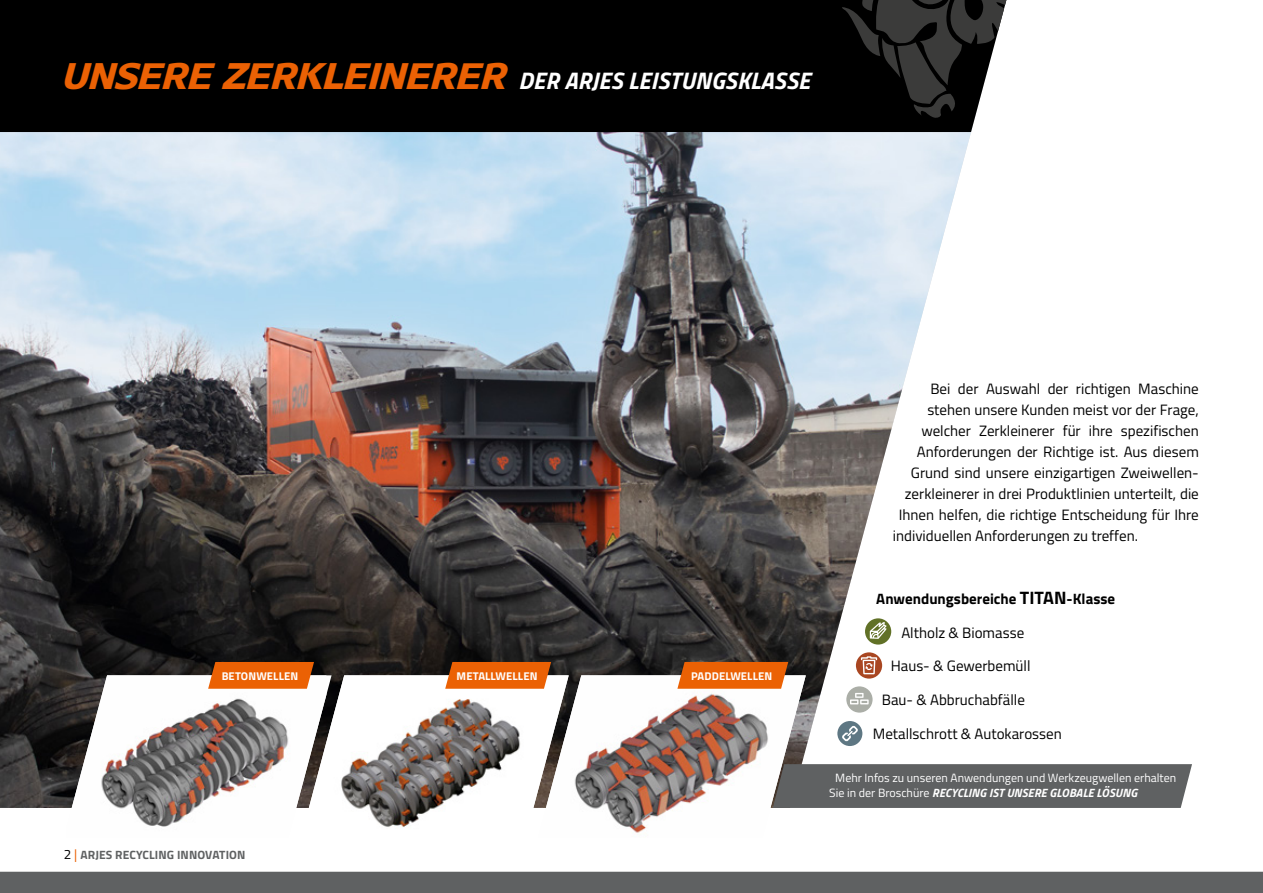
<style>
.page{position:relative;width:1263px;height:893px;background:#fff}
.page>*{position:absolute;margin:0;border:0;box-sizing:border-box;transform-origin:0 0}
.t1{font:italic 700 24px "Titillium";letter-spacing:.01em;color:#fff}
.t2{font:15px "Titillium";color:#000}
.t3{font:700 15px "Titillium";color:#000}
.t4{font:12px/15px "Titillium";color:#fff}
.t5{font:700 12px "Titillium";letter-spacing:.01em;color:#5f6162}
.t6{font:700 11.25px "Titillium";letter-spacing:.01em;color:#fff}
.s1{font-family:"Palo Alto";font-weight:400;font-size:36px;color:#eb6104}
.s2{font-weight:400;font-size:13.5px;color:#000}
.s3{font-weight:400;font-size:13.5px;color:#eb6104}
.s4{font-size:18px}
.s5{font-weight:700;font-style:italic}
</style>
<div class="page">
<div style="left:0;top:872px;width:1263px;height:21px;background:#5f6162"></div>
<img style="left:0;top:132px;width:971px;height:676px">
<div style="left:0;top:0;width:975px;height:132px;background:#000"></div>
<svg style="left:842px;top:0;width:164px;height:118px;background:#2d2d2d"></svg>
<svg style="left:863px;top:616px;width:30px;height:30px"></svg>
<div style="left:861px;top:614px;width:34px;height:34px;border:4px solid #fff;border-radius:50%"></div>
<svg style="left:870px;top:622px;width:16px;height:17px"></svg>
<svg style="left:854px;top:650px;width:30px;height:30px"></svg>
<div style="left:852px;top:648px;width:34px;height:34px;border:4px solid #fff;border-radius:50%"></div>
<svg style="left:64px;top:656px;width:1128px;height:177px"></svg>
<h1 class="t1" style="left:64px;top:62px;width:748px"><span class="s1">UNSERE ZERKLEINERER</span> DER ARJES LEISTUNGSKLASSE</h1>
<p class="t6" style="left:222px;top:667px;width:78px">BETONWELLEN</p>
<p class="t6" style="left:457px;top:667px;width:82px">METALLWELLEN</p>
<p class="t6" style="left:691px;top:667px;width:83px">PADDELWELLEN</p>
<p class="t5" style="left:64px;top:846px;width:183px"><span class="s2">2</span> <span class="s3">|</span> ARJES RECYCLING INNOVATION</p>
<p class="t2" style="left:930px;top:378px;width:270px">Bei der Auswahl der richtigen Maschine</p>
<p class="t2" style="left:927px;top:399px;width:273px">stehen unsere Kunden meist vor der Frage,</p>
<p class="t2" style="left:921px;top:420px;width:279px">welcher Zerkleinerer für ihre spezifischen</p>
<p class="t2" style="left:917px;top:441px;width:284px">Anforderungen der Richtige ist. Aus diesem</p>
<p class="t2" style="left:911px;top:462px;width:290px">Grund sind unsere einzigartigen Zweiwellen-</p>
<p class="t2" style="left:905px;top:483px;width:296px">zerkleinerer in drei Produktlinien unterteilt, die</p>
<p class="t2" style="left:899px;top:504px;width:302px">Ihnen helfen, die richtige Entscheidung für Ihre</p>
<p class="t2" style="left:893px;top:525px;width:247px">individuellen Anforderungen zu treffen.</p>
<p class="t3" style="left:876px;top:587px;width:240px">Anwendungsbereiche <span class="s4">TITAN</span>-Klasse</p>
<p class="t2" style="left:901px;top:621px;width:124px">Altholz &amp; Biomasse</p>
<p class="t2" style="left:891px;top:655px;width:141px">Haus- &amp; Gewerbemüll</p>
<p class="t2" style="left:882px;top:689px;width:145px">Bau- &amp; Abbruchabfälle</p>
<p class="t2" style="left:873px;top:723px;width:190px">Metallschrott &amp; Autokarossen</p>
<p class="t4" style="left:829px;top:770px;width:349px;text-indent:6px">Mehr Infos zu unseren Anwendungen und Werkzeugwellen erhalten<br>Sie in der Broschüre <span class="s5">RECYCLING IST UNSERE GLOBALE LÖSUNG</span></p>
</div>
